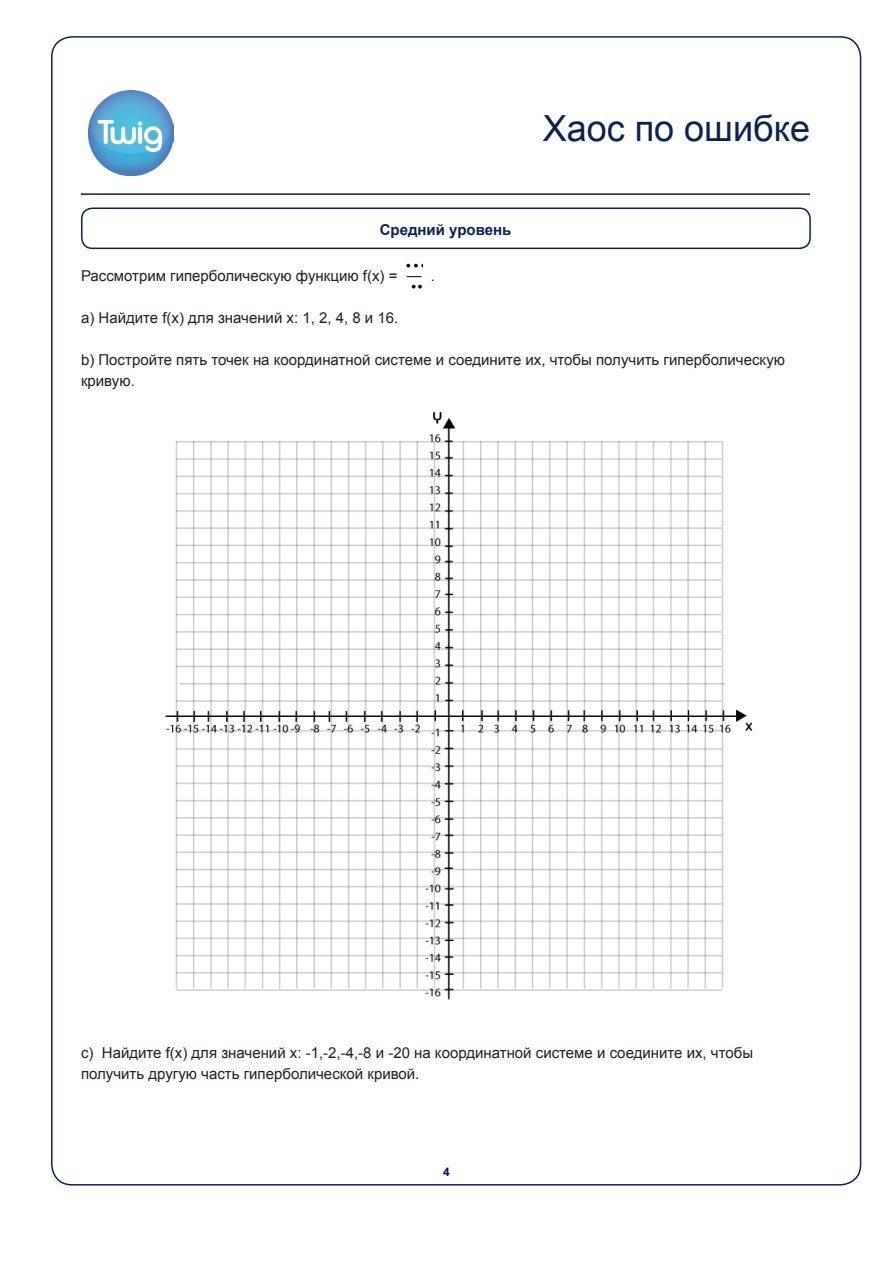
<style>
.page{position:relative;width:893px;height:1263px;background:#fff}
.page>*{position:absolute;margin:0;border:0;box-sizing:border-box;transform-origin:0 0}
.t1{font:36px "Arial";color:#092254}
.general_text{font:15px/21px "Arial";color:#231f20}
.t2{font:700 15px "Arial";color:#092254}
.t3{font:14.85px "Arial";color:#000}
.t4{font:700 12px "Arial";color:#05008b}
</style>
<div class="page">
<hr style="left:81px;top:193px;width:729px;height:2px;background:#092254">
<div style="left:81px;top:207px;width:730px;height:42px;border:2px solid #092254;border-radius:11px"></div>
<img style="left:88px;top:90px;width:86px;height:86px">
<svg style="left:407px;top:276px;width:15px;height:1px"></svg>
<img style="left:165px;top:412px;width:588px;height:588px">
<h1 class="t1" style="left:543px;top:105px;width:269px">Хаос по ошибке</h1>
<p class="t2" style="left:380px;top:220px;width:133px">Средний уровень</p>
<p class="t3" style="left:406px;top:256px;width:29px">••••</p>
<p class="t3" style="left:411px;top:277px;width:13px">••</p>
<p class="general_text" style="left:81px;top:265px;width:318px">Рассмотрим гиперболическую функцию f(x) =</p>
<p class="general_text" style="left:431px;top:265px;width:6px">.</p>
<p class="general_text" style="left:81px;top:307px;width:319px">a) Найдите f(x) для значений x: 1, 2, 4, 8 и 16.</p>
<p class="general_text" style="left:81px;top:349px;width:706px">b) Постройте пять точек на координатной системе и соедините их, чтобы получить гиперболическую кривую.</p>
<p class="general_text" style="left:81px;top:1042px;width:674px">c) Найдите f(x) для значений x: -1,-2,-4,-8 и -20 на координатной системе и соедините их, чтобы получить другую часть гиперболической кривой.</p>
<p class="t4" style="left:443px;top:1164px;width:8px">4</p>
</div>
